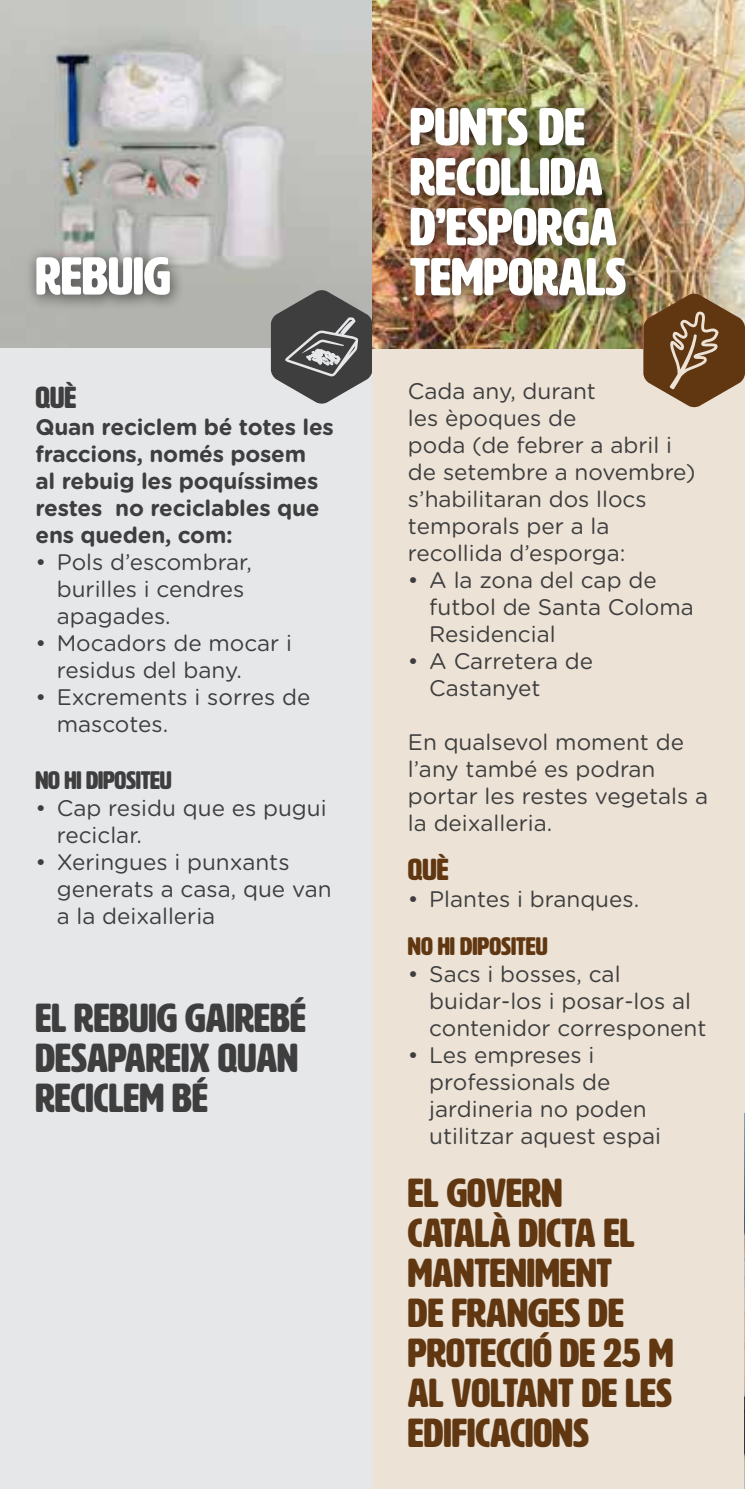
<style>
.page{position:relative;width:745px;height:1489px;background:#fff}
.page>*{position:absolute;margin:0;border:0;box-sizing:border-box;transform-origin:0 0}
.t1{font:52.5px/50px "HWT Artz";color:#fff}
.t2{font:40px/40px "HWT Artz";color:#603711}
.t3{font:40px/40px "HWT Artz";color:#3e3e3f}
.t4{font:30px "HWT Artz";color:#3e3e3f}
.t5{font:30px "HWT Artz";color:#603711}
.t6{font:25px "HWT Artz";letter-spacing:-.01em;color:#3e3e3f}
.t7{font:25px "HWT Artz";color:#603711}
.t8{font:22.5px/27px "Gotham Rounded";color:#3e3e3f}
.t9{font:700 22.5px/27px "Gotham Rounded";letter-spacing:-.01em;color:#3e3e3f}
</style>
<div class="page">
<img style="left:0;top:0;width:744px;height:348px">
<div style="left:0;top:348px;width:372px;height:1140px;background:#e6e7e9"></div>
<div style="left:25px;top:246px;width:160px;height:64px;background:#231f20;opacity:.75"></div>
<svg style="left:271px;top:290px;width:101px;height:113px;background:#6d6d6e"></svg>
<div style="left:372px;top:348px;width:372px;height:1140px;background:#ece2d5"></div>
<div style="left:399px;top:96px;width:242px;height:215px;background:#231f20;opacity:.75"></div>
<svg style="left:643px;top:294px;width:101px;height:113px;background:#856544"></svg>
<img style="left:744px;top:1113px;width:1px;height:375px">
<h1 class="t1" style="left:35px;top:252px;width:136px">REBUIG</h1>
<h3 class="t4" style="left:35px;top:382px;width:42px">QUÈ</h3>
<p class="t9" style="left:35px;top:413px;width:300px">Quan reciclem bé totes les fraccions, només posem<br>al rebuig les poquíssimes restes no reciclables que ens queden, com:</p>
<p class="t8" style="left:57px;top:547px;width:196px;text-indent:-21px">• Pols d’escombrar, burilles i cendres apagades.</p>
<p class="t8" style="left:57px;top:628px;width:237px;text-indent:-21px">• Mocadors de mocar i residus del bany.</p>
<p class="t8" style="left:57px;top:682px;width:255px;text-indent:-21px">• Excrements i sorres de mascotes.</p>
<p class="t6" style="left:35px;top:767px;width:138px">NO HI DIPOSITEU</p>
<p class="t8" style="left:57px;top:793px;width:271px;text-indent:-21px">• Cap residu que es pugui reciclar.</p>
<p class="t8" style="left:57px;top:847px;width:276px;text-indent:-21px">• Xeringues i punxants generats a casa, que van a la deixalleria</p>
<h2 class="t3" style="left:35px;top:997px;width:272px">EL REBUIG GAIREBÉ<br>DESAPAREIX QUAN<br>RECICLEM BÉ</h2>
<h1 class="t1" style="left:409px;top:103px;width:218px">PUNTS DE<br>RECOLLIDA<br>D’ESPORGA<br>TEMPORALS</h1>
<p class="t8" style="left:407px;top:376px;width:289px">Cada any, durant<br>les èpoques de<br>poda (de febrer a abril i de setembre a novembre) s’habilitaran dos llocs temporals per a la recollida d’esporga:</p>
<p class="t8" style="left:429px;top:565px;width:266px;text-indent:-21px">• A la zona del cap de futbol de Santa Coloma<br>Residencial</p>
<p class="t8" style="left:429px;top:646px;width:165px;text-indent:-21px">• A Carretera de<br>Castanyet</p>
<p class="t8" style="left:407px;top:727px;width:301px">En qualsevol moment de l’any també es podran portar les restes vegetals a la deixalleria.</p>
<h3 class="t5" style="left:407px;top:853px;width:42px">QUÈ</h3>
<p class="t8" style="left:407px;top:884px;width:233px">• Plantes i branques.</p>
<p class="t7" style="left:407px;top:933px;width:141px">NO HI DIPOSITEU</p>
<p class="t8" style="left:429px;top:959px;width:278px;text-indent:-21px">• Sacs i bosses, cal buidar-los i posar-los al contenidor corresponent</p>
<p class="t8" style="left:429px;top:1040px;width:233px;text-indent:-21px">• Les empreses i professionals de jardineria no poden utilitzar aquest espai</p>
<h2 class="t2" style="left:407px;top:1172px;width:267px">EL GOVERN<br>CATALÀ DICTA EL<br>MANTENIMENT<br>DE FRANGES DE<br>PROTECCIÓ DE 25 M<br>AL VOLTANT DE LES<br>EDIFICACIONS</h2>
</div>
